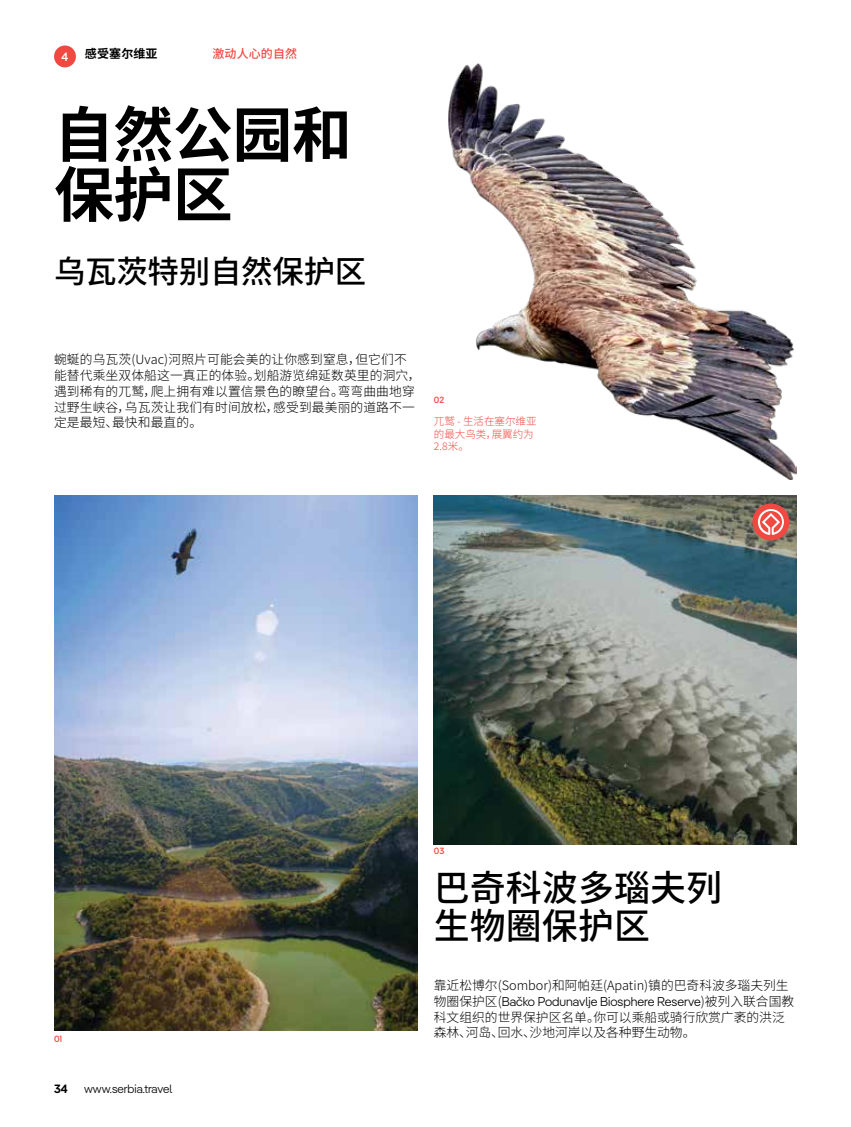
<style>
.page{position:relative;width:851px;height:1127px;background:#fff}
.page>*{position:absolute;margin:0;border:0;box-sizing:border-box;transform-origin:0 0}
.t1{font:700 60px/60px "Noto Sans SC";letter-spacing:-.01em;color:#000}
.t2{font:500 36px/37.5px "Noto Sans SC";color:#000}
.t3{font:500 31.5px "Noto Sans SC";letter-spacing:-.01em;color:#000}
.t4{font:300 12.75px/15.8px "Noto Sans SC";letter-spacing:.01em;color:#000}
.t5{font:300 12.75px "Pangea";color:#000}
.t6{font:300 12px "Pangea";color:#000}
.t7{font:500 12px "Noto Sans SC";letter-spacing:.01em;color:#f04942}
.t8{font:700 12px "Noto Sans SC";letter-spacing:.01em;color:#000}
.t9{font:600 12px "Pangea";color:#000}
.t10{font:500 12px "Pangea";color:#fff}
.t11{font:300 10.5px/12.6px "Noto Sans SC";color:#f04942}
.t12{font:500 9px "Pangea";color:#f04942}
.s1{font-family:"Noto Sans SC"}
</style>
<div class="page">
<div style="left:54px;top:45px;width:22px;height:22px;background:#f04942;border-radius:50%"></div>
<img style="left:54px;top:496px;width:363px;height:534px">
<img style="left:434px;top:496px;width:362px;height:348px">
<div style="left:752px;top:503px;width:37px;height:37px;background:#f04942;border-radius:50%"></div>
<svg style="left:757px;top:509px;width:26px;height:26px"></svg>
<img style="left:448px;top:64px;width:348px;height:415px">
<p class="t10" style="left:62px;top:49px;width:8px">4</p>
<p class="t8" style="left:85px;top:47px;width:74px">感受塞尔维亚</p>
<p class="t7" style="left:212px;top:47px;width:86px">激动人心的自然</p>
<h1 class="t1" style="left:54px;top:106px;width:299px">自然公园和保护区</h1>
<h3 class="t3" style="left:54px;top:254px;width:314px">乌瓦茨特别自然保护区</h3>
<p class="t4" style="left:54px;top:352px;width:368px">蜿蜒的乌瓦茨(Uvac)河照片可能会美的让你感到窒息，但它们不能替代乘坐双体船这一真正的体验。划船游览绵延数英里的洞穴，遇到稀有的兀鹫，爬上拥有难以置信景色的瞭望台。弯弯曲曲地穿过野生峡谷，乌瓦茨让我们有时间放松，感受到最美丽的道路不一定是最短、最快和最直的。</p>
<p class="t12" style="left:434px;top:394px;width:12px">02</p>
<p class="t11" style="left:434px;top:415px;width:104px">兀鹫 - 生活在塞尔维亚的最大鸟类，展翼约为<br>2.8米。</p>
<p class="t12" style="left:54px;top:1032px;width:10px">01</p>
<p class="t9" style="left:54px;top:1080px;width:15px">34</p>
<p class="t6" style="left:84px;top:1080px;width:90px">www.serbia.travel</p>
<p class="t12" style="left:434px;top:844px;width:12px">03</p>
<h2 class="t2" style="left:434px;top:870px;width:289px">巴奇科波多瑙夫列生物圈保护区</h2>
<p class="t4" style="left:434px;top:978px;width:356px">靠近松博尔(Sombor)和阿帕廷(Apatin)镇的巴奇科波多瑙夫列生</p>
<p class="t5" style="left:434px;top:993px;width:362px"><span class="s1">物圈保护区(</span>Bačko Podunavlje Biosphere Reserve<span class="s1">)被列入联合国教</span></p>
<p class="t4" style="left:434px;top:1009px;width:352px">科文组织的世界保护区名单。你可以乘船或骑行欣赏广袤的洪泛森林、河岛、回水、沙地河岸以及各种野生动物。</p>
</div>
